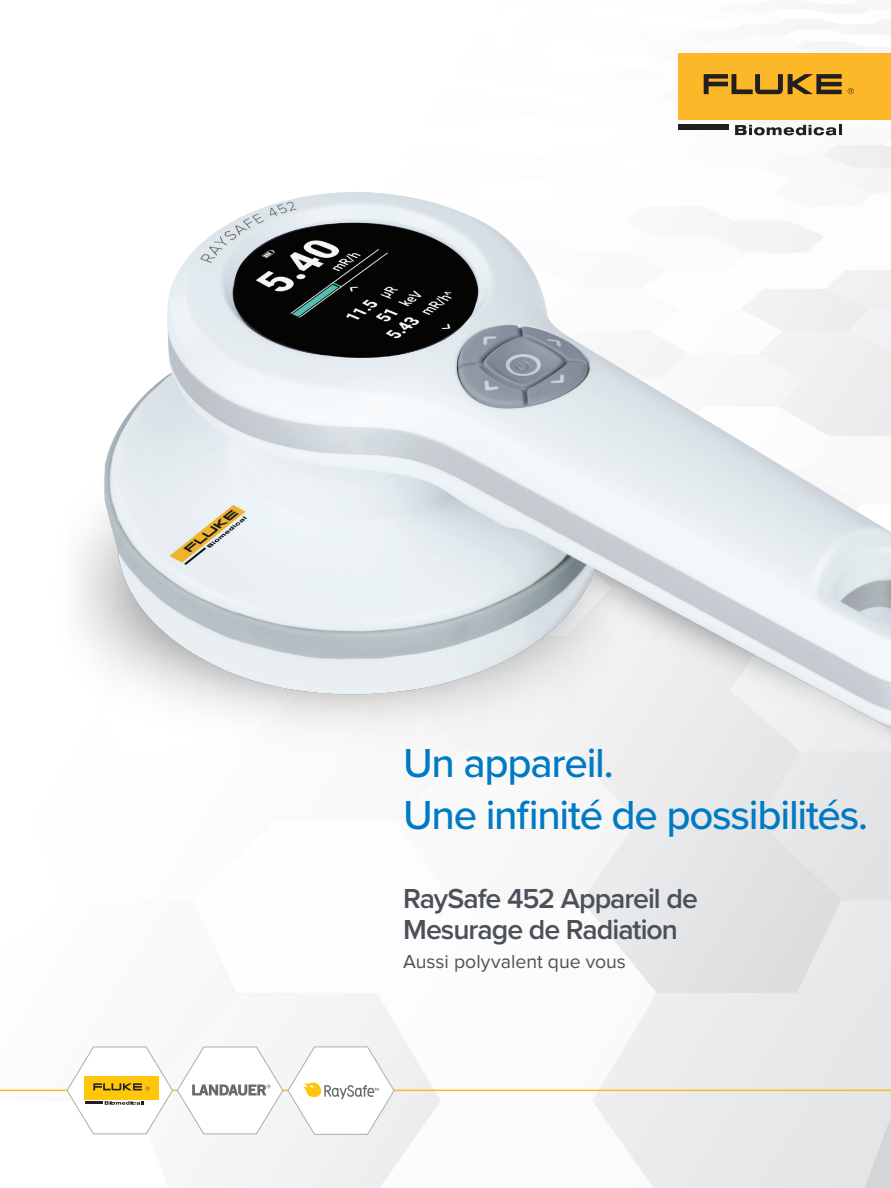
<style>
.page{position:relative;width:891px;height:1188px;background:#fff}
.page>*{position:absolute;margin:0;border:0;box-sizing:border-box;transform-origin:0 0}
.t1{font:500 42px/52.5px "Proxima Nova";letter-spacing:-.03em;color:#007bc3}
.t2{font:600 28.5px/31.5px "Proxima Nova";letter-spacing:-.035em;color:#4c5159}
.t3{font:19.5px "Proxima Nova";color:#4c5159}
</style>
<div class="page">
<img style="left:0;top:5px;width:891px;height:1183px">
<div style="left:678px;top:54px;width:213px;height:66px;background:#fcb828"></div>
<hr style="left:0;top:1090px;width:891px;height:1px;background:#f7be21">
<svg style="left:66px;top:1046px;width:329px;height:89px"></svg>
<img style="left:0;top:58px;width:891px;height:851px">
<h1 class="t1" style="left:403px;top:735px;width:467px">Un appareil.<br>Une infinité de possibilités.</h1>
<p class="t2" style="left:403px;top:881px;width:296px">RaySafe 452 Appareil de<br>Mesurage de Radiation</p>
<p class="t3" style="left:403px;top:951px;width:224px">Aussi polyvalent que vous</p>
</div>
